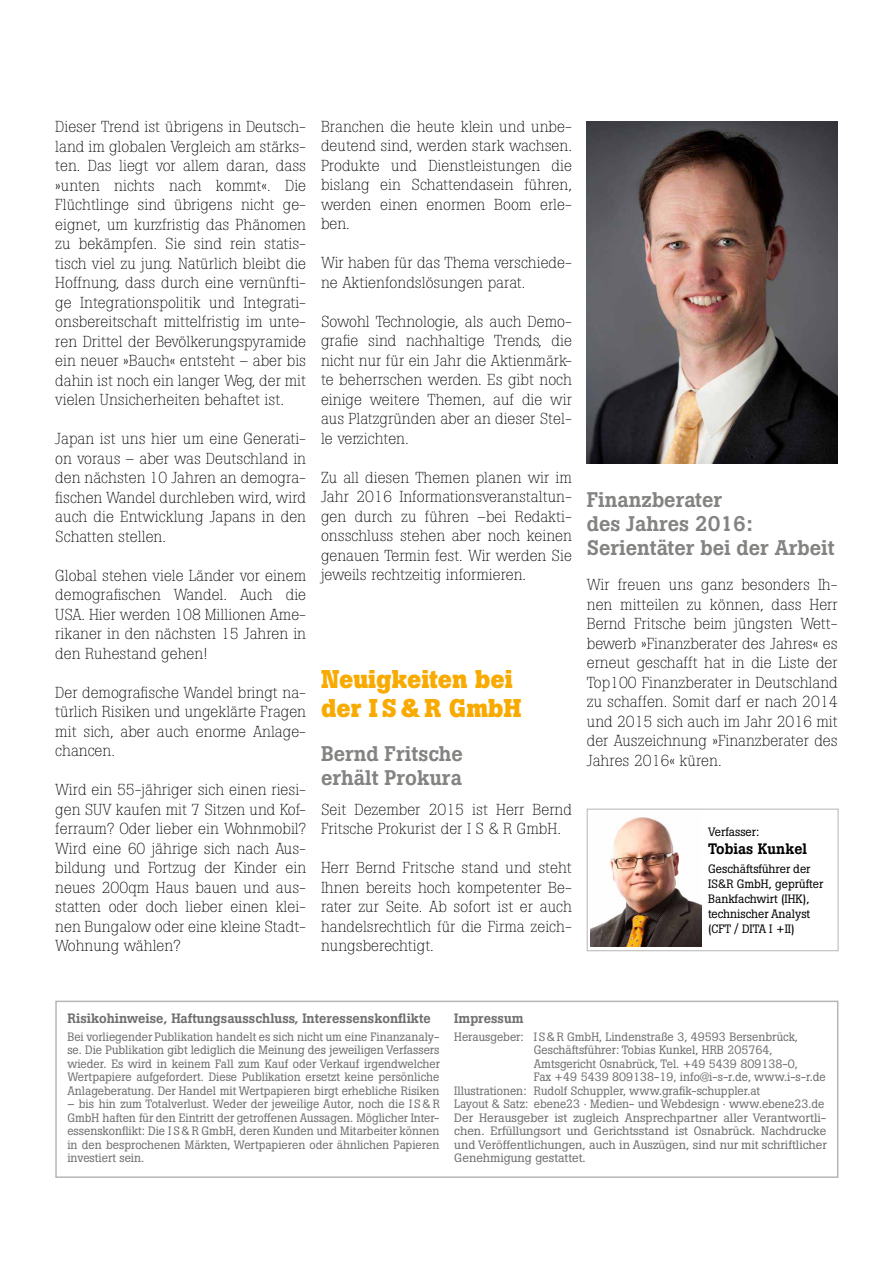
<style>
.page{position:relative;width:893px;height:1263px;background:#fff}
.page>*{position:absolute;margin:0;border:0;box-sizing:border-box;transform-origin:0 0}
.t1{font:700 25.5px/29.2px "Boton Std";color:#f8aa00}
.t2{font:500 21px/24px "Boton Std";color:#838382}
.t3{font:300 15.75px/19.5px "Boton Std";color:#000;text-align:justify}
.t4{font:500 15px "Boton Std";color:#000}
.t5{font:500 13.5px "Boton Std";color:#706f6f}
.t6{font:12px/13.5px "Boton Std";color:#706f6f;text-align:justify}
.t7{font:12px "Boton Std";color:#706f6f;scale:1.05 1}
.t8{font:12px/15px "Boton Std";color:#000}
</style>
<div class="page">
<div style="left:55px;top:1000px;width:783px;height:178px;border:2px solid #b7b6b6"></div>
<img style="left:587px;top:121px;width:251px;height:343px">
<img style="left:590px;top:817px;width:112px;height:130px">
<div style="left:587px;top:809px;width:251px;height:142px;border:1px solid #b7b6b6"></div>
<p class="t3" style="left:55px;top:117px;width:252px">Dieser Trend ist übrigens in Deutsch&shy;land im globalen Vergleich am stärks&shy;ten. Das liegt vor allem daran, dass »unten nichts nach kommt«. Die Flüchtlinge sind übrigens nicht ge&shy;eignet, um kurzfristig das Phänomen zu bekämpfen. Sie sind rein statis&shy;tisch viel zu jung. Natürlich bleibt die Hoffnung, dass durch eine vernünfti&shy;ge Integrationspolitik und Integrati&shy;onsbereitschaft mittelfristig im unte&shy;ren Drittel der Bevölkerungspyramide ein neuer »Bauch« entsteht – aber bis dahin ist noch ein langer Weg, der mit vielen Unsicherheiten behaftet ist.</p>
<p class="t3" style="left:55px;top:429px;width:252px">Japan ist uns hier um eine Generati&shy;on voraus – aber was Deutschland in den nächsten 10 Jahren an demogra&shy;fischen Wandel durchleben wird, wird auch die Entwicklung Japans in den Schatten stellen.</p>
<p class="t3" style="left:55px;top:565px;width:252px">Global stehen viele Länder vor einem demografischen Wandel. Auch die USA. Hier werden 108 Millionen Ame&shy;rikaner in den nächsten 15 Jahren in den Ruhestand gehen!</p>
<p class="t3" style="left:55px;top:682px;width:252px">Der demografische Wandel bringt na&shy;türlich Risiken und ungeklärte Fragen mit sich, aber auch enorme Anlage&shy;chancen.</p>
<p class="t3" style="left:55px;top:780px;width:252px">Wird ein 55-jähriger sich einen riesi&shy;gen SUV kaufen mit 7 Sitzen und Kof&shy;ferraum? Oder lieber ein Wohnmobil?<br>Wird eine 60 jährige sich nach Aus&shy;bildung und Fortzug der Kinder ein neues 200qm Haus bauen und aus&shy;statten oder doch lieber einen klei&shy;nen Bungalow oder eine kleine Stadt-Wohnung wählen?</p>
<p class="t3" style="left:321px;top:117px;width:252px">Branchen die heute klein und unbe&shy;deutend sind, werden stark wachsen.<br>Produkte und Dienstleistungen die bislang ein Schattendasein führen, werden einen enormen Boom erle&shy;ben.</p>
<p class="t3" style="left:321px;top:253px;width:252px">Wir haben für das Thema verschiede&shy;ne Aktienfondslösungen parat.</p>
<p class="t3" style="left:321px;top:312px;width:252px">Sowohl Technologie, als auch Demo&shy;grafie sind nachhaltige Trends, die nicht nur für ein Jahr die Aktienmärk&shy;te beherrschen werden. Es gibt noch einige weitere Themen, auf die wir aus Platzgründen aber an dieser Stel&shy;le verzichten.</p>
<p class="t3" style="left:321px;top:468px;width:252px">Zu all diesen Themen planen wir im Jahr 2016 Informationsveranstaltun&shy;gen durch zu führen –bei Redakti&shy;onsschluss stehen aber noch keinen genauen Termin fest. Wir werden Sie jeweils rechtzeitig informieren.</p>
<h1 class="t1" style="left:321px;top:664px;width:202px">Neuigkeiten bei der I S &amp; R GmbH</h1>
<h2 class="t2" style="left:321px;top:741px;width:143px">Bernd Fritsche erhält Prokura</h2>
<p class="t3" style="left:321px;top:799px;width:252px">Seit Dezember 2015 ist Herr Bernd<br>Fritsche Prokurist der I S &amp; R GmbH.</p>
<p class="t3" style="left:321px;top:858px;width:252px">Herr Bernd Fritsche stand und steht Ihnen bereits hoch kompetenter Be&shy;rater zur Seite. Ab sofort ist er auch handelsrechtlich für die Firma zeich&shy;nungsberechtigt.</p>
<h2 class="t2" style="left:587px;top:488px;width:249px">Finanzberater<br>des Jahres 2016:<br>Serientäter bei der Arbeit</h2>
<p class="t3" style="left:587px;top:575px;width:252px">Wir freuen uns ganz besonders Ih&shy;nen mitteilen zu können, dass Herr Bernd Fritsche beim jüngsten Wett&shy;bewerb »Finanzberater des Jahres« es erneut geschafft hat in die Liste der Top100 Finanzberater in Deutschland zu schaffen. Somit darf er nach 2014 und 2015 sich auch im Jahr 2016 mit der Auszeichnung »Finanzberater des Jahres 2016« küren.</p>
<p class="t8" style="left:708px;top:824px;width:53px">Verfasser:</p>
<p class="t4" style="left:708px;top:840px;width:101px">Tobias Kunkel</p>
<p class="t8" style="left:708px;top:861px;width:117px">Geschäftsführer der<br>IS&amp;R GmbH, geprüfter<br>Bankfachwirt (IHK), technischer Analyst (CFT / DITA I +II)</p>
<p class="t5" style="left:67px;top:1010px;width:365px">Risikohinweise, Haftungsausschluss, Interessenskonflikte</p>
<p class="t6" style="left:67px;top:1030px;width:374px">Bei vorliegender Publikation handelt es sich nicht um eine Finanzanaly&shy;se. Die Publikation gibt lediglich die Meinung des jeweiligen Verfassers wieder. Es wird in keinem Fall zum Kauf oder Verkauf irgendwelcher Wertpapiere aufgefordert. Diese Publikation ersetzt keine persönliche Anlageberatung. Der Handel mit Wertpapieren birgt erhebliche Risiken</p>
<p class="t6" style="left:67px;top:1097px;width:374px">– bis hin zum Totalverlust. Weder der jeweilige Autor, noch die I S &amp; R GmbH haften für den Eintritt der getroffenen Aussagen. Möglicher Inter&shy;essenskonflikt: Die I S &amp; R GmbH, deren Kunden und Mitarbeiter können in den besprochenen Märkten, Wertpapieren oder ähnlichen Papieren investiert sein.</p>
<p class="t5" style="left:454px;top:1010px;width:71px">Impressum</p>
<p class="t6" style="left:454px;top:1030px;width:345px">Herausgeber: I S&amp; R GmbH, Lindenstraße 3, 49593 Bersenbrück,</p>
<p class="t6" style="left:534px;top:1043px;width:240px">Geschäftsführer: Tobias Kunkel, HRB 205764,</p>
<p class="t6" style="left:534px;top:1057px;width:265px">Amtsgericht Osnabrück, Tel. +49 5439 809138-0,</p>
<p class="t6" style="left:534px;top:1070px;width:293px">Fax +49 5439 809138-19, info@i-s-r.de, www.i-s-r.de</p>
<p class="t6" style="left:454px;top:1084px;width:308px">Illustrationen: Rudolf Schuppler, www.grafik-schuppler.at</p>
<p class="t6" style="left:454px;top:1097px;width:372px">Layout &amp; Satz: ebene23 · Medien- und Webdesign · www.ebene23.de</p>
<p class="t7" style="left:454px;top:1110px;width:356px">Der Herausgeber ist zugleich Ansprechpartner aller Verantwortli-</p>
<p class="t7" style="left:454px;top:1124px;width:356px">chen. Erfüllungsort und Gerichtsstand ist Osnabrück. Nachdrucke</p>
<p class="t7" style="left:454px;top:1137px;width:356px">und Veröffentlichungen, auch in Auszügen, sind nur mit schriftlicher</p>
<p class="t7" style="left:454px;top:1151px;width:127px">Genehmigung gestattet.</p>
</div>
